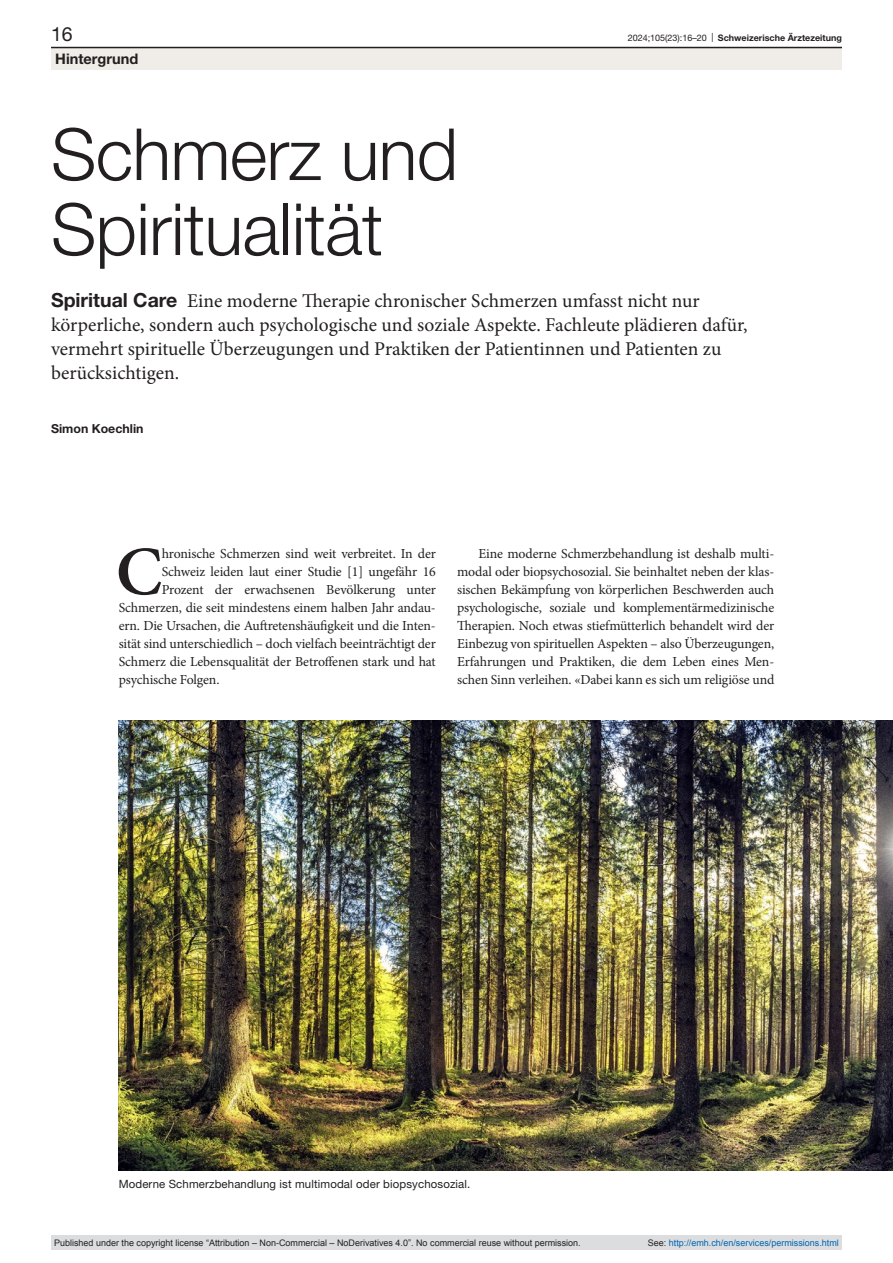
<style>
.page{position:relative;width:893px;height:1263px;background:#fff}
.page>*{position:absolute;margin:0;border:0;box-sizing:border-box;transform-origin:0 0}
.article-title-L48{font:300 72px/75px "Helvetica Neue LT Pro";letter-spacing:-.01em;color:#231f20}
.paragraph-initial{font:600 69.15px "Minion Pro";color:#231f20}
.lead{font:19.5px/24px "Minion Pro";color:#231f20}
.t1{font:19.5px "Helvetica Neue LT Pro";color:#231f20}
.t2{font:700 14.55px "Helvetica Neue LT Pro";color:#231f20}
.paragraph-indent{font:13.8px/18px "Minion Pro";letter-spacing:-.01em;color:#231f20;text-align:justify}
.paragraph-initial-2{font:13.8px "Minion Pro";letter-spacing:-.01em;color:#231f20}
.authors{font:700 12.3px "Helvetica Neue LT Pro";color:#231f20}
.figure-caption{font:11.4px "Helvetica Neue LT Pro";letter-spacing:.01em;color:#231f20}
.t3{font:9px "Arial";color:#231f20}
.t4{font:9px "Arial";color:#0066b3}
.t5{font:700 9px "Helvetica Neue LT Pro";color:#231f20}
.s1{font-weight:400}
.s2{font-family:"Helvetica Neue LT Pro";font-weight:700}
.s3{color:#231f20}
</style>
<div class="page">
<img style="left:119px;top:720px;width:774px;height:450px">
<div style="left:51px;top:48px;width:791px;height:22px;background:#f0ece7"></div>
<hr style="left:51px;top:47px;width:791px;height:1px;background:#231f20">
<div style="left:51px;top:1235px;width:791px;height:15px;background:#dcdddf"></div>
<h3 class="t1" style="left:51px;top:22px;width:23px">16</h3>
<p class="t5" style="left:628px;top:32px;width:216px"><span class="s1">2024;105(23):16–20 |</span> Schweizerische Ärztezeitung</p>
<p class="t2" style="left:55px;top:49px;width:84px">Hintergrund</p>
<p class="article-title-L48" style="left:51px;top:115px;width:408px">Schmerz und<br>Spiritualität</p>
<p class="lead" style="left:51px;top:289px;width:698px"><span class="s2">Spiritual Care</span> Eine moderne Therapie chronischer Schmerzen umfasst nicht nur körperliche, sondern auch psychologische und soziale Aspekte. Fachleute plädieren dafür, vermehrt spirituelle Überzeugungen und Praktiken der Patientinnen und Patienten zu berücksichtigen.</p>
<p class="authors" style="left:51px;top:421px;width:94px">Simon Koechlin</p>
<p class="paragraph-initial" style="left:116px;top:524px;width:48px">C</p>
<p class="paragraph-initial-2" style="left:162px;top:544px;width:276px">hronische Schmerzen sind weit verbreitet. In der</p>
<p class="paragraph-initial-2" style="left:162px;top:562px;width:276px">Schweiz leiden laut einer Studie [1] ungefähr 16</p>
<p class="paragraph-initial-2" style="left:162px;top:580px;width:276px">Prozent der erwachsenen Bevölkerung unter</p>
<p class="paragraph-initial-2" style="left:119px;top:598px;width:319px">Schmerzen, die seit mindestens einem halben Jahr andau-</p>
<p class="paragraph-initial-2" style="left:119px;top:616px;width:319px">ern. Die Ursachen, die Auftretenshäufigkeit und die Inten-</p>
<p class="paragraph-initial-2" style="left:119px;top:634px;width:319px">sität sind unterschiedlich – doch vielfach beeinträchtigt der</p>
<p class="paragraph-initial-2" style="left:119px;top:652px;width:319px">Schmerz die Lebensqualität der Betroffenen stark und hat</p>
<p class="paragraph-initial-2" style="left:119px;top:670px;width:102px">psychische Folgen.</p>
<p class="paragraph-indent" style="left:457px;top:545px;width:319px;text-indent:21px">Eine moderne Schmerzbehandlung ist deshalb multi&shy;modal oder biopsychosozial. Sie beinhaltet neben der klas&shy;sischen Bekämpfung von körperlichen Beschwerden auch psychologische, soziale und komplementärmedizinische Therapien. Noch etwas stiefmütterlich behandelt wird der Einbezug von spirituellen Aspekten – also Überzeugungen, Erfahrungen und Praktiken, die dem Leben eines Men&shy;schen Sinn verleihen. «Dabei kann es sich um religiöse und</p>
<p class="figure-caption" style="left:119px;top:1177px;width:353px">Moderne Schmerzbehandlung ist multimodal oder biopsychosozial.</p>
<p class="t3" style="left:54px;top:1237px;width:528px">Published under the copyright license “Attribution – Non-Commercial – NoDerivatives 4.0”. No commercial reuse without permission.</p>
<p class="t4" style="left:648px;top:1237px;width:193px"><span class="s3">See:</span> http://emh.ch/en/services/permissions.html</p>
</div>
